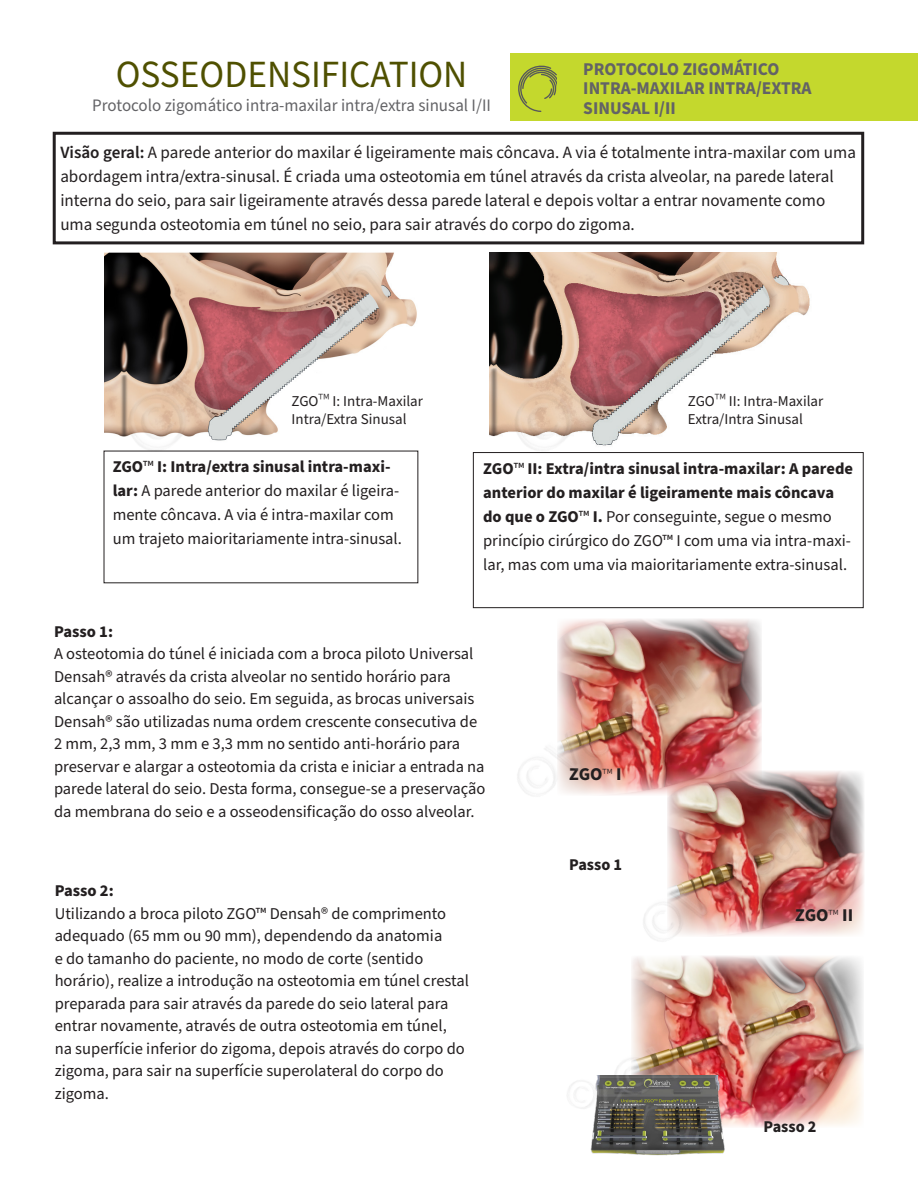
<style>
.page{position:relative;width:918px;height:1188px;background:#fff}
.page>*{position:absolute;margin:0;border:0;box-sizing:border-box;transform-origin:0 0}
.t1{font:38.55px "Source Sans Pro";color:#4f5000}
.t2{font:700 18px/19.5px "Source Sans Pro";color:#636366}
.t3{font:700 18px "Source Sans Pro";color:#231f20}
.t4{font:17.55px "Source Sans Pro";color:#636366}
.t5{font:17.25px/24px "Source Sans Pro";color:#231f20}
.t6{font:16.5px/22.5px "Source Sans Pro";color:#231f20}
.t7{font:700 16.5px "Source Sans Pro";color:#231f20}
.t8{font:15px/18px "Source Sans Pro";color:#231f20}
.s1{font-weight:600}
.s2{font-weight:300;font-size:18px}
.s3{font-weight:700}
.s4{font-weight:300;font-size:16.5px}
</style>
<div class="page">
<div style="left:510px;top:53px;width:408px;height:68px;background:#c4d82d"></div>
<svg style="left:518px;top:66px;width:39px;height:46px"></svg>
<img style="left:752px;top:620px;width:10px;height:119px">
<img style="left:853px;top:1006px;width:11px;height:117px">
<div style="left:53px;top:132px;width:811px;height:112px;border:3px solid #231f20"></div>
<img style="left:52px;top:163px;width:385px;height:381px">
<img style="left:437px;top:240px;width:412px;height:304px">
<img style="left:472px;top:594px;width:280px;height:202px">
<img style="left:589px;top:739px;width:275px;height:267px">
<img style="left:589px;top:920px;width:264px;height:208px">
<img style="left:567px;top:1028px;width:177px;height:128px">
<h1 class="t1" style="left:116px;top:48px;width:353px">OSSEODENSIFICATION</h1>
<p class="t4" style="left:92px;top:93px;width:400px">Protocolo zigomático intra-maxilar intra/extra sinusal I/II</p>
<p class="t2" style="left:583px;top:60px;width:230px">PROTOCOLO ZIGOMÁTICO<br>INTRA-MAXILAR INTRA/EXTRA<br>SINUSAL I/II</p>
<p class="t5" style="left:60px;top:141px;width:797px"><span class="s1">Visão geral:</span> A parede anterior do maxilar é ligeiramente mais côncava. A via é totalmente intra-maxilar com uma abordagem intra/extra-sinusal. É criada uma osteotomia em túnel através da crista alveolar, na parede lateral interna do seio, para sair ligeiramente através dessa parede lateral e depois voltar a entrar novamente como uma segunda osteotomia em túnel no seio, para sair através do corpo do zigoma.</p>
<p class="t8" style="left:292px;top:393px;width:133px">ZGO<span class="s2">™</span> I: Intra-Maxilar<br>Intra/Extra Sinusal</p>
<p class="t6" style="left:113px;top:455px;width:291px;line-height:24px"><span class="s3">ZGO</span>™ <span class="s3">I: Intra/extra sinusal intra-maxi&shy;lar:</span> A parede anterior do maxilar é ligeira&shy;mente côncava. A via é intra-maxilar com um trajeto maioritariamente intra-sinusal.</p>
<p class="t6" style="left:483px;top:457px;width:371px;line-height:24px"><span class="s3">ZGO</span>™ <span class="s3">II: Extra/intra sinusal intra-maxilar: A parede anterior do maxilar é ligeiramente mais côncava do que o ZGO</span>™ <span class="s3">I.</span> Por conseguinte, segue o mesmo princípio cirúrgico do ZGO™ I com uma via intra-maxi&shy;lar, mas com uma via maioritariamente extra-sinusal.</p>
<p class="t8" style="left:688px;top:393px;width:137px">ZGO<span class="s2">™</span> II: Intra-Maxilar<br>Extra/Intra Sinusal</p>
<p class="t7" style="left:54px;top:620px;width:61px">Passo 1:</p>
<p class="t6" style="left:54px;top:643px;width:433px">A osteotomia do túnel é iniciada com a broca piloto Universal Densah® através da crista alveolar no sentido horário para alcançar o assoalho do seio. Em seguida, as brocas universais Densah® são utilizadas numa ordem crescente consecutiva de 2 mm, 2,3 mm, 3 mm e 3,3 mm no sentido anti-horário para preservar e alargar a osteotomia da crista e iniciar a entrada na parede lateral do seio. Desta forma, consegue-se a preservação da membrana do seio e a osseodensificação do osso alveolar.</p>
<p class="t3" style="left:569px;top:762px;width:54px">ZGO<span class="s4">™</span> I</p>
<p class="t7" style="left:569px;top:853px;width:55px">Passo 1</p>
<p class="t7" style="left:55px;top:879px;width:61px">Passo 2:</p>
<p class="t6" style="left:55px;top:902px;width:416px">Utilizando a broca piloto ZGO™ Densah® de comprimento adequado (65 mm ou 90 mm), dependendo da anatomia<br>e do tamanho do paciente, no modo de corte (sentido horário), realize a introdução na osteotomia em túnel crestal preparada para sair através da parede do seio lateral para entrar novamente, através de outra osteotomia em túnel,<br>na superfície inferior do zigoma, depois através do corpo do zigoma, para sair na superfície superolateral do corpo do zigoma.</p>
<p class="t3" style="left:795px;top:902px;width:59px">ZGO<span class="s4">™</span> II</p>
<p class="t7" style="left:764px;top:1115px;width:55px">Passo 2</p>
</div>
